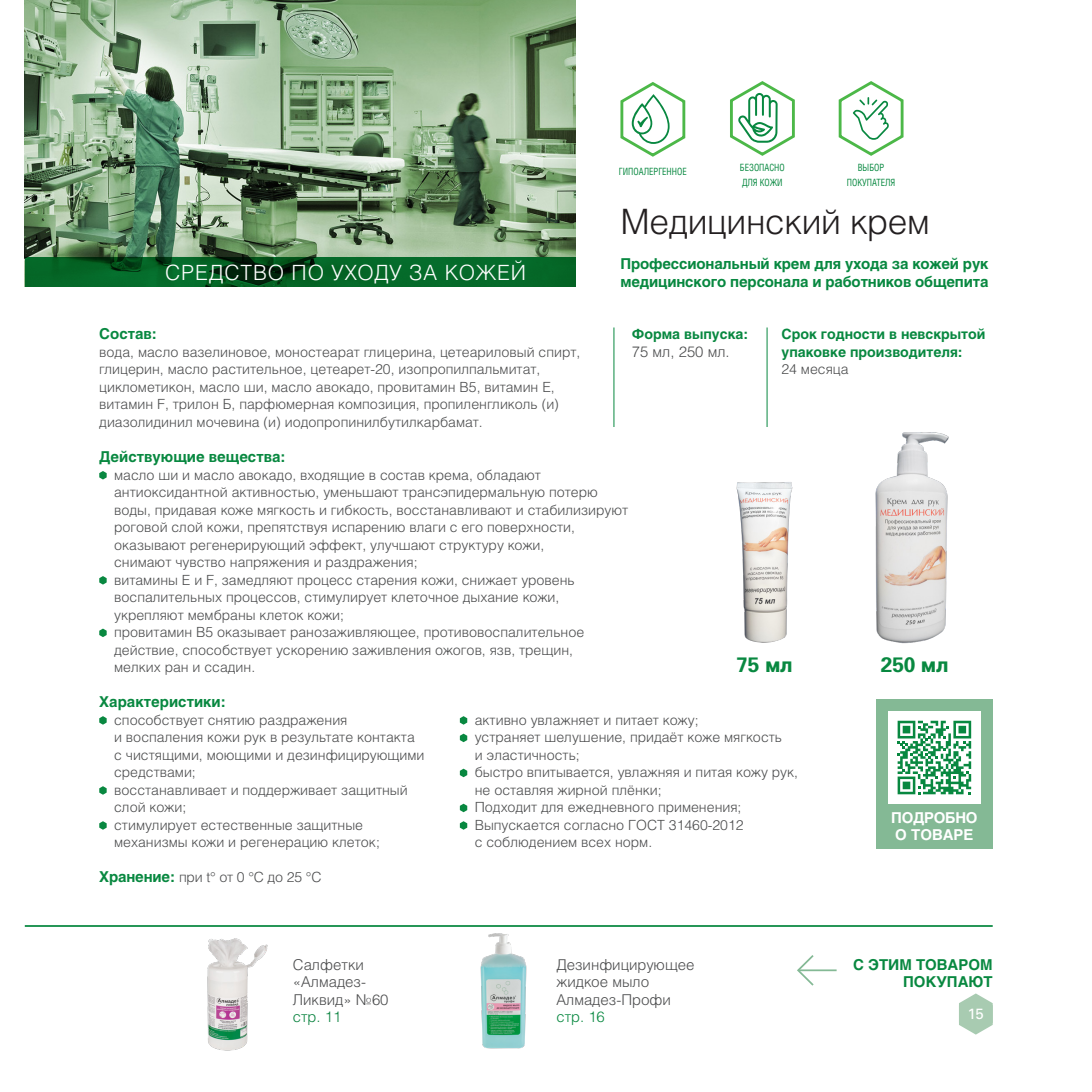
<style>
.page{position:relative;width:1092px;height:1092px;background:#fff}
.page>*{position:absolute;margin:0;border:0;box-sizing:border-box;transform-origin:0 0}
.t1{font:300 35px "Helios";letter-spacing:-.01em;color:#231f20}
.Subtitle{font:300 21px "Helios";letter-spacing:.04em;color:#fff}
.Subtitle-2{font:700 21px "Partner";letter-spacing:-.01em;color:#088840}
.Subtitle-3{font:700 14.88px/17.5px "Helios";letter-spacing:-.01em;color:#088840}
.Text{font:300 14.88px/17.5px "Helios";color:#4b4c4d}
.Subtitle-4{font:700 14.88px/17.5px "Helios";letter-spacing:-.02em;color:#fff}
.Text-2{font:300 14.88px "Helios";color:#088840}
.Text-3{font:300 14.88px "Helios";color:#0c8441}
.Subtitle-5{font:14.88px "Partner";color:#fff}
.List{font:300 14px/17.5px "Helios";color:#4b4c4d}
.Text-4{font:300 14px/17.5px "Helios";color:#4b4c4d}
.Subtitle-6{font:700 14px/17.5px "Helios";color:#088840}
.Subtitle-7{font:300 14px "Helios";letter-spacing:-.01em;color:#4b4c4d}
.Table{font:300 14px "Helios";color:#4b4c4d}
.Subtitle-8{font:9.97px "Helios Cond";color:#088840;scale:.9 1}
.s1{font-weight:700;font-size:14.88px;color:#088840}
</style>
<div class="page">
<div style="left:876px;top:699px;width:116px;height:149px;background:#84b995"></div>
<div style="left:888px;top:711px;width:92px;height:92px;background:#fff"></div>
<svg style="left:99px;top:471px;width:8px;height:8px"></svg>
<svg style="left:99px;top:576px;width:8px;height:8px"></svg>
<svg style="left:99px;top:628px;width:8px;height:9px"></svg>
<svg style="left:99px;top:716px;width:8px;height:8px"></svg>
<svg style="left:99px;top:786px;width:8px;height:8px"></svg>
<svg style="left:99px;top:821px;width:8px;height:8px"></svg>
<svg style="left:460px;top:716px;width:7px;height:8px"></svg>
<svg style="left:460px;top:733px;width:7px;height:9px"></svg>
<svg style="left:460px;top:768px;width:7px;height:9px"></svg>
<svg style="left:460px;top:803px;width:7px;height:9px"></svg>
<svg style="left:460px;top:821px;width:7px;height:8px"></svg>
<hr style="left:613px;top:327px;width:1px;height:100px;background:#088840">
<hr style="left:766px;top:327px;width:1px;height:100px;background:#088840">
<img style="left:736px;top:482px;width:57px;height:161px">
<img style="left:875px;top:432px;width:74px;height:212px">
<svg style="left:838px;top:81px;width:66px;height:75px"></svg>
<img style="left:25px;top:0;width:550px;height:257px">
<svg style="left:25px;top:257px;width:550px;height:30px;background:#045e24"></svg>
<svg style="left:620px;top:82px;width:66px;height:75px"></svg>
<svg style="left:730px;top:81px;width:65px;height:75px"></svg>
<hr style="left:25px;top:925px;width:967px;height:1px;background:#088840">
<svg style="left:959px;top:993px;width:33px;height:41px"></svg>
<svg style="left:797px;top:955px;width:18px;height:31px"></svg>
<hr style="left:799px;top:969px;width:37px;height:2px;background:#84b995">
<img style="left:480px;top:933px;width:47px;height:116px">
<img style="left:207px;top:938px;width:61px;height:113px">
<svg style="left:897px;top:720px;width:74px;height:74px"></svg>
<p class="Subtitle" style="left:165px;top:260px;width:362px">СРЕДСТВО ПО УХОДУ ЗА КОЖЕЙ</p>
<p class="Subtitle-3" style="left:99px;top:325px;width:59px">Состав:</p>
<p class="Text-4" style="left:99px;top:343px;width:482px">вода, масло вазелиновое, моностеарат глицерина, цетеариловый спирт, глицерин, масло растительное, цетеарет-20, изопропилпальмитат, циклометикон, масло ши, масло авокадо, провитамин В5, витамин Е, витамин F, трилон Б, парфюмерная композиция, пропиленгликоль (и) диазолидинил мочевина (и) иодопропинилбутилкарбамат.</p>
<p class="Subtitle-8" style="left:619px;top:165px;width:77px">ГИПОАЛЕРГЕННОЕ</p>
<p class="Subtitle-8" style="left:740px;top:161px;width:51px">БЕЗОПАСНО</p>
<p class="Subtitle-8" style="left:742px;top:177px;width:47px">ДЛЯ КОЖИ</p>
<p class="Subtitle-8" style="left:857px;top:161px;width:31px">ВЫБОР</p>
<p class="Subtitle-8" style="left:846px;top:177px;width:55px">ПОКУПАТЕЛЯ</p>
<p class="t1" style="left:620px;top:201px;width:311px">Медицинский крем</p>
<p class="Subtitle-3" style="left:620px;top:255px;width:369px">Профессиональный крем для ухода за кожей рук медицинского персонала и работников общепита</p>
<p class="Subtitle-6" style="left:631px;top:326px;width:118px">Форма выпуска:</p>
<p class="Text" style="left:631px;top:342px;width:96px">75 мл, 250 мл.</p>
<p class="Subtitle-6" style="left:781px;top:326px;width:205px">Срок годности в невскрытой упаковке производителя:</p>
<p class="Table" style="left:781px;top:361px;width:69px">24 месяца</p>
<p class="Subtitle-3" style="left:99px;top:448px;width:188px">Действующие вещества:</p>
<p class="List" style="left:114px;top:465px;width:515px">масло ши и масло авокадо, входящие в состав крема, обладают антиоксидантной активностью, уменьшают трансэпидермальную потерю воды, придавая коже мягкость и гибкость, восстанавливают и стабилизируют роговой слой кожи, препятствуя испарению влаги с его поверхности, оказывают регенерирующий эффект, улучшают структуру кожи,<br>снимают чувство напряжения и раздражения;</p>
<p class="List" style="left:114px;top:570px;width:462px">витамины Е и F, замедляют процесс старения кожи, снижает уровень воспалительных процессов, стимулирует клеточное дыхание кожи, укрепляют мембраны клеток кожи;</p>
<p class="List" style="left:114px;top:623px;width:471px">провитамин B5 оказывает ранозаживляющее, противовоспалительное действие, способствует ускорению заживления ожогов, язв, трещин, мелких ран и ссадин.</p>
<p class="Subtitle-3" style="left:99px;top:693px;width:128px">Характеристики:</p>
<p class="List" style="left:114px;top:710px;width:312px">способствует снятию раздражения<br>и воспаления кожи рук в результате контакта с чистящими, моющими и дезинфицирующими средствами;</p>
<p class="List" style="left:114px;top:780px;width:295px">восстанавливает и поддерживает защитный слой кожи;</p>
<p class="List" style="left:114px;top:815px;width:267px">стимулирует естественные защитные механизмы кожи и регенерацию клеток;</p>
<p class="Subtitle-2" style="left:736px;top:652px;width:58px">75 мл</p>
<p class="Subtitle-2" style="left:880px;top:652px;width:69px">250 мл</p>
<p class="List" style="left:474px;top:710px;width:225px">активно увлажняет и питает кожу;</p>
<p class="List" style="left:474px;top:728px;width:309px">устраняет шелушение, придаёт коже мягкость и эластичность;</p>
<p class="List" style="left:474px;top:763px;width:325px">быстро впитывается, увлажняя и питая кожу рук, не оставляя жирной плёнки;</p>
<p class="List" style="left:474px;top:798px;width:268px">Подходит для ежедневного применения;</p>
<p class="List" style="left:474px;top:815px;width:270px">Выпускается согласно ГОСТ 31460-2012 с соблюдением всех норм.</p>
<p class="Subtitle-4" style="left:891px;top:808px;width:88px">ПОДРОБНО<br>О ТОВАРЕ</p>
<p class="Subtitle-7" style="left:99px;top:868px;width:224px"><span class="s1">Хранение:</span> при t° от 0 °С до 25 °С</p>
<p class="Text" style="left:293px;top:955px;width:97px">Салфетки «Алмадез-<br>Ликвид» №60</p>
<p class="Text-3" style="left:293px;top:1008px;width:50px">стр. 11</p>
<p class="Text" style="left:556px;top:955px;width:140px">Дезинфицирующее жидкое мыло<br>Алмадез-Профи</p>
<p class="Text-2" style="left:556px;top:1008px;width:50px">стр. 16</p>
<p class="Subtitle-3" style="left:853px;top:955px;width:141px;text-align:right">С ЭТИМ ТОВАРОМ<br>ПОКУПАЮТ</p>
<p class="Subtitle-5" style="left:967px;top:1002px;width:18px">15</p>
<p class="Subtitle-5" style="left:967px;top:1004px;width:18px">15</p>
</div>
